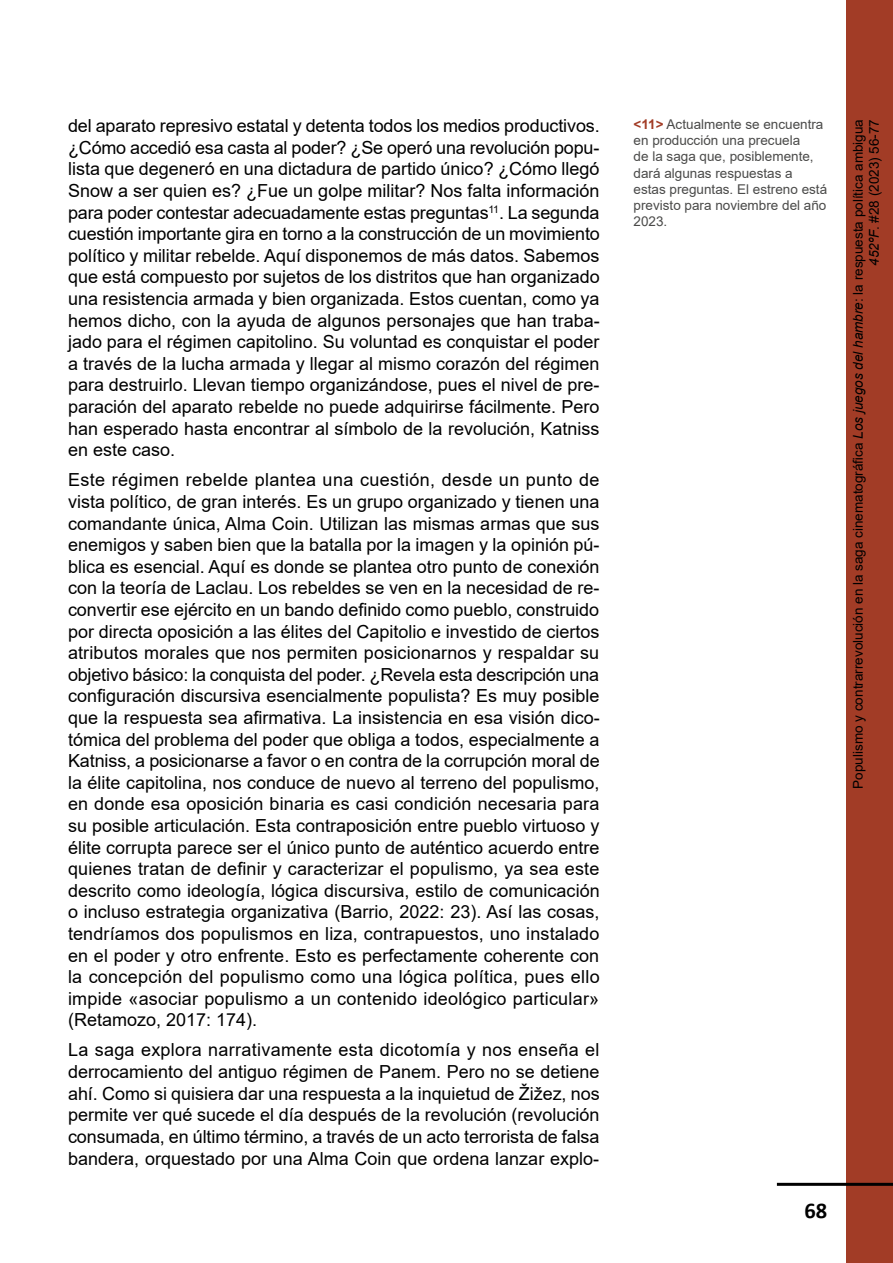
<style>
.page{position:relative;width:893px;height:1263px;background:#fff}
.page>*{position:absolute;margin:0;border:0;box-sizing:border-box;transform-origin:0 0}
.t1{font:700 22.5px "Calibri";color:#000}
.t2{font:18px/21.6px "Arial";color:#000;text-align:justify}
.t3{font:13.5px/16.2px "Arial";color:#4a4a49}
.t4{font:13.5px/16.2px "Arial";color:#000;text-align:right}
.s1{font-weight:700;color:#a23c26}
.s2{font-style:italic}
</style>
<div class="page">
<div style="left:846px;top:0;width:47px;height:1263px;background:#a23c26"></div>
<hr style="left:777px;top:1183px;width:116px;height:3px;background:#000">
<p class="t2" style="left:68px;top:115px;width:533px">del aparato represivo estatal y detenta todos los medios productivos. ¿Cómo accedió esa casta al poder? ¿Se operó una revolución popu&shy;lista que degeneró en una dictadura de partido único? ¿Cómo llegó Snow a ser quien es? ¿Fue un golpe militar? Nos falta información para poder contestar adecuadamente estas preguntas<sup>11</sup>. La segunda cuestión importante gira en torno a la construcción de un movimiento político y militar rebelde. Aquí disponemos de más datos. Sabemos que está compuesto por sujetos de los distritos que han organizado una resistencia armada y bien organizada. Estos cuentan, como ya hemos dicho, con la ayuda de algunos personajes que han traba&shy;jado para el régimen capitolino. Su voluntad es conquistar el poder a través de la lucha armada y llegar al mismo corazón del régimen para destruirlo. Llevan tiempo organizándose, pues el nivel de pre&shy;paración del aparato rebelde no puede adquirirse fácilmente. Pero han esperado hasta encontrar al símbolo de la revolución, Katniss en este caso.</p>
<p class="t2" style="left:68px;top:469px;width:533px">Este régimen rebelde plantea una cuestión, desde un punto de vista político, de gran interés. Es un grupo organizado y tienen una comandante única, Alma Coin. Utilizan las mismas armas que sus enemigos y saben bien que la batalla por la imagen y la opinión pú&shy;blica es esencial. Aquí es donde se plantea otro punto de conexión con la teoría de Laclau. Los rebeldes se ven en la necesidad de re&shy;convertir ese ejército en un bando definido como pueblo, construido por directa oposición a las élites del Capitolio e investido de ciertos atributos morales que nos permiten posicionarnos y respaldar su objetivo básico: la conquista del poder. ¿Revela esta descripción una configuración discursiva esencialmente populista? Es muy posible que la respuesta sea afirmativa. La insistencia en esa visión dico&shy;tómica del problema del poder que obliga a todos, especialmente a Katniss, a posicionarse a favor o en contra de la corrupción moral de la élite capitolina, nos conduce de nuevo al terreno del populismo, en donde esa oposición binaria es casi condición necesaria para su posible articulación. Esta contraposición entre pueblo virtuoso y élite corrupta parece ser el único punto de auténtico acuerdo entre quienes tratan de definir y caracterizar el populismo, ya sea este descrito como ideología, lógica discursiva, estilo de comunicación o incluso estrategia organizativa (Barrio, 2022: 23). Así las cosas, tendríamos dos populismos en liza, contrapuestos, uno instalado en el poder y otro enfrente. Esto es perfectamente coherente con la concepción del populismo como una lógica política, pues ello impide «asociar populismo a un contenido ideológico particular» (Retamozo, 2017: 174).</p>
<p class="t2" style="left:68px;top:1039px;width:533px">La saga explora narrativamente esta dicotomía y nos enseña el derrocamiento del antiguo régimen de Panem. Pero no se detiene ahí. Como si quisiera dar una respuesta a la inquietud de Žižez, nos permite ver qué sucede el día después de la revolución (revolución consumada, en último término, a través de un acto terrorista de falsa bandera, orquestado por una Alma Coin que ordena lanzar explo-</p>
<p class="t3" style="left:634px;top:116px;width:195px"><span class="s1">&lt;11&gt;</span> Actualmente se encuentra en producción una precuela<br>de la saga que, posiblemente, dará algunas respuestas a estas preguntas. El estreno está previsto para noviembre del año<br>2023.</p>
<p class="t4" style="left:850px;top:788px;width:671px;rotate:-90deg">Populismo y contrarrevolución en la saga cinematográfica <span class="s2">Los juegos del hambre</span>: la respuesta política ambigua<br><span class="s2">452ºF</span>. #28 (2023) 56-77</p>
<p class="t1" style="left:804px;top:1195px;width:24px">68</p>
</div>
